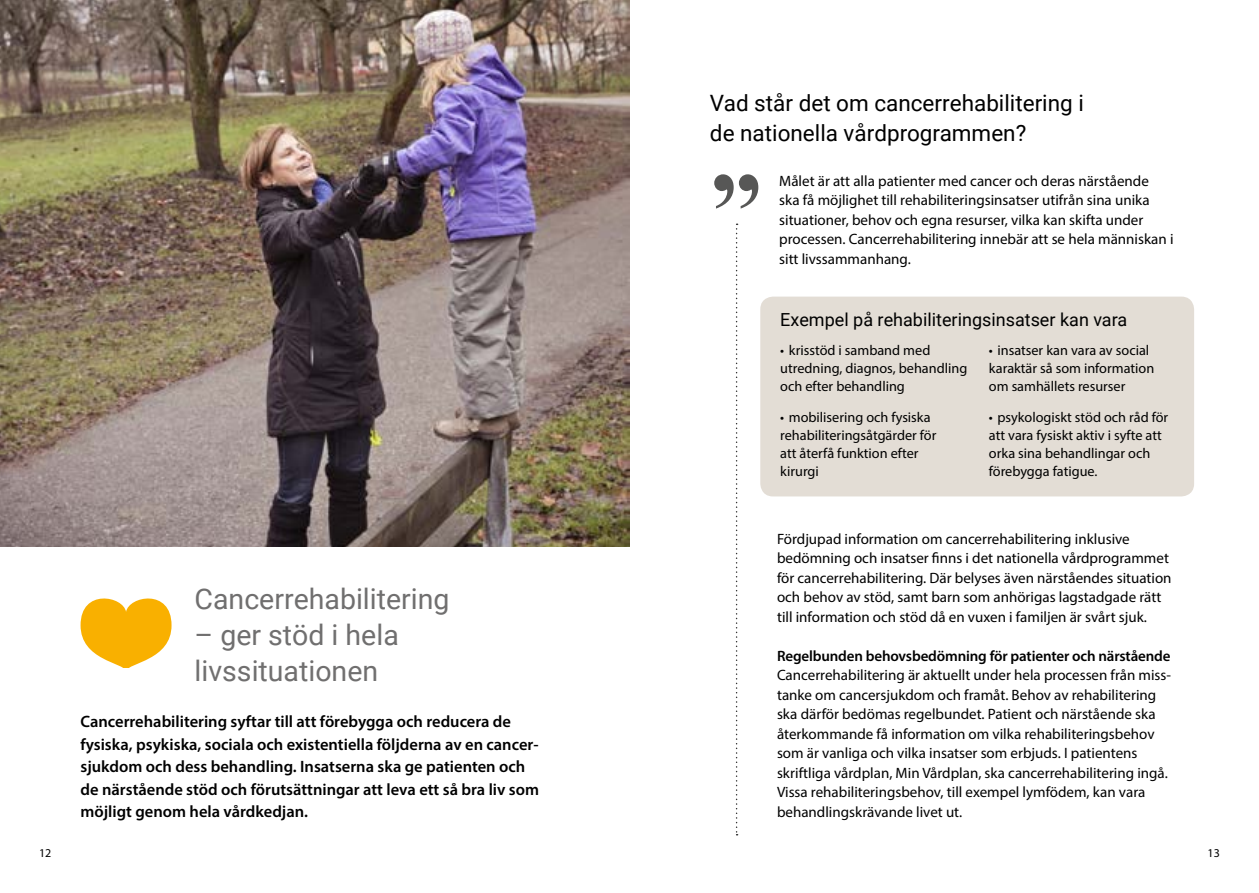
<style>
.page{position:relative;width:1259px;height:893px;background:#fff}
.page>*{position:absolute;margin:0;border:0;box-sizing:border-box;transform-origin:0 0}
.t1{font:700 105px "Times New Roman";color:#575756}
.t2{font:28.5px/36px "Roboto";color:#706f6f}
.t3{font:22.5px/30px "Roboto";color:#000}
.t4{font:18px "Roboto";color:#000}
.t5{font:600 16.5px/22.5px "Myriad Pro";color:#000}
.t6{font:15px/19.5px "Myriad Pro";color:#000}
.t7{font:600 15px "Myriad Pro";letter-spacing:-.01em;color:#000}
.t8{font:14.25px/18px "Myriad Pro";color:#000}
.t9{font:12px "Myriad Pro";color:#000}
</style>
<div class="page">
<img style="left:0;top:0;width:629px;height:547px">
<svg style="left:81px;top:598px;width:90px;height:70px"></svg>
<div style="left:760px;top:297px;width:434px;height:199px;background:#e3ddd5;border-radius:13px"></div>
<svg style="left:736px;top:224px;width:1px;height:611px"></svg>
<h3 class="t3" style="left:710px;top:87px;width:375px">Vad står det om cancerrehabilitering i de nationella vårdprogrammen?</h3>
<p class="t6" style="left:779px;top:171px;width:396px">Målet är att alla patienter med cancer och deras närstående<br>ska få möjlighet till rehabiliteringsinsatser utifrån sina unika situationer, behov och egna resurser, vilka kan skifta under processen. Cancerrehabilitering innebär att se hela människan i</p>
<h1 class="t1" style="left:710px;top:138px;width:54px">”</h1>
<p class="t6" style="left:779px;top:249px;width:133px">sitt livssammanhang.</p>
<p class="t4" style="left:780px;top:307px;width:348px">Exempel på rehabiliteringsinsatser kan vara</p>
<h2 class="t2" style="left:195px;top:580px;width:256px">Cancerrehabilitering</h2>
<h2 class="t2" style="left:195px;top:616px;width:206px">– ger stöd i hela livssituationen</h2>
<p class="t5" style="left:81px;top:710px;width:460px">Cancerrehabilitering syftar till att förebygga och reducera de fysiska, psykiska, sociala och existentiella följderna av en cancer&shy;sjukdom och dess behandling. Insatserna ska ge patienten och de närstående stöd och förutsättningar att leva ett så bra liv som möjligt genom hela vårdkedjan.</p>
<p class="t8" style="left:780px;top:341px;width:188px">• krisstöd i samband med utredning, diagnos, behandling och efter behandling</p>
<p class="t8" style="left:780px;top:408px;width:158px">• mobilisering och fysiska rehabiliteringsåtgärder för att återfå funktion efter kirurgi</p>
<p class="t8" style="left:989px;top:341px;width:167px">• insatser kan vara av social karaktär så som information om samhällets resurser</p>
<p class="t8" style="left:989px;top:408px;width:181px">• psykologiskt stöd och råd för att vara fysiskt aktiv i syfte att orka sina behandlingar och förebygga fatigue.</p>
<p class="t6" style="left:777px;top:529px;width:396px">Fördjupad information om cancerrehabilitering inklusive bedömning och insatser finns i det nationella vårdprogrammet för cancerrehabilitering. Där belyses även närståendes situation och behov av stöd, samt barn som anhörigas lagstadgade rätt till information och stöd då en vuxen i familjen är svårt sjuk.</p>
<p class="t7" style="left:777px;top:646px;width:395px">Regelbunden behovsbedömning för patienter och närstående</p>
<p class="t6" style="left:777px;top:665px;width:395px">Cancerrehabilitering är aktuellt under hela processen från miss&shy;tanke om cancersjukdom och framåt. Behov av rehabilitering ska därför bedömas regelbundet. Patient och närstående ska återkommande få information om vilka rehabiliteringsbehov som är vanliga och vilka insatser som erbjuds. I patientens skriftliga vårdplan, Min Vårdplan, ska cancerrehabilitering ingå.<br>Vissa rehabiliteringsbehov, till exempel lymfödem, kan vara behandlingskrävande livet ut.</p>
<p class="t9" style="left:39px;top:846px;width:14px">12</p>
<p class="t9" style="left:1207px;top:846px;width:14px">13</p>
</div>
